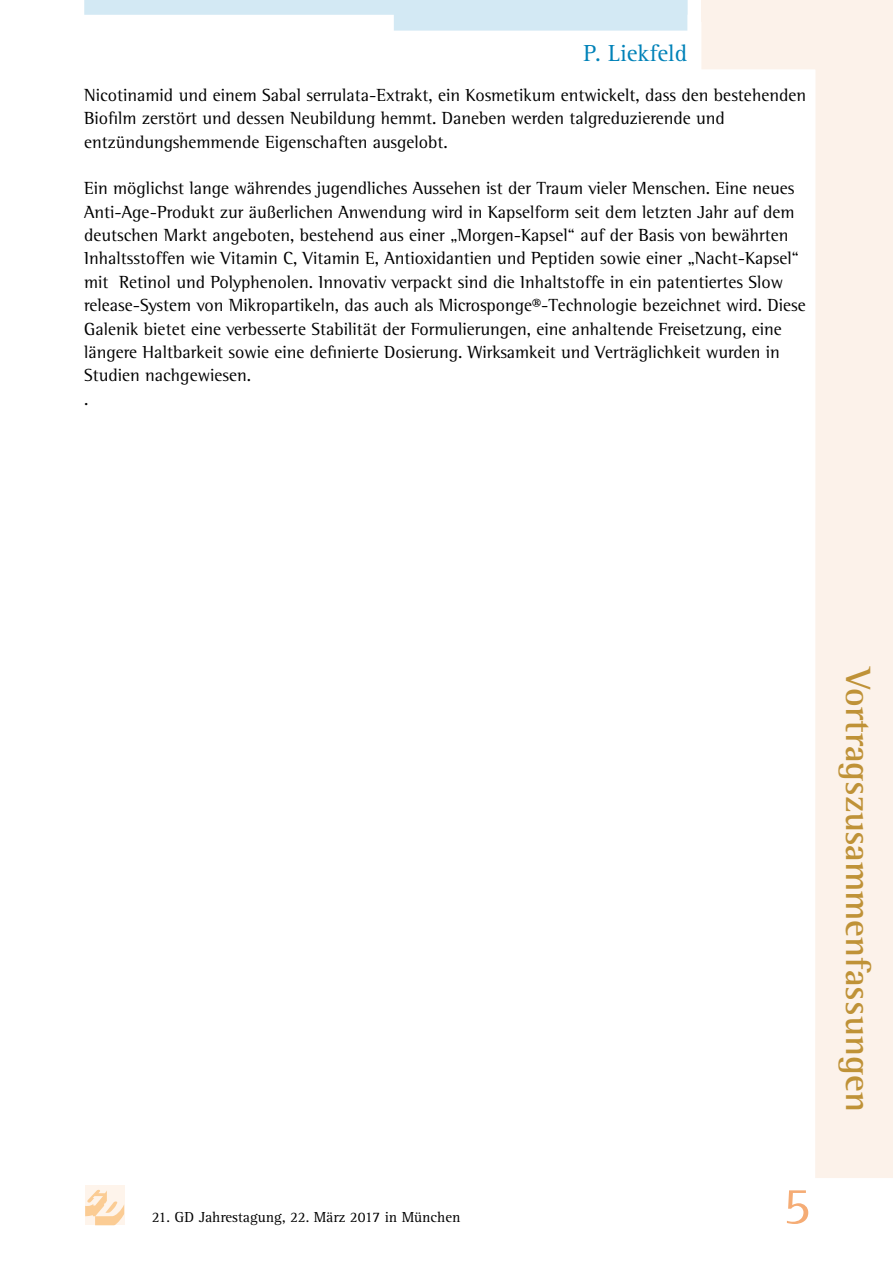
<style>
.page{position:relative;width:893px;height:1263px;background:#fff}
.page>*{position:absolute;margin:0;border:0;box-sizing:border-box;transform-origin:0 0}
.t1{font:54px "Agfa Rotis Serif";color:#f5ac75}
.t2{font:700 36px "Agfa Rotis Semi Serif";color:#bf9237}
.t3{font:24px "Agfa Rotis Serif";color:#0082b8}
.t4{font:18px/23.4px "Agfa Rotis Semi Serif";color:#000}
.t5{font:15px "Agfa Rotis Serif";color:#000}
</style>
<div class="page">
<svg style="left:701px;top:21px;width:192px;height:1157px"></svg>
<div style="left:85px;top:1186px;width:39px;height:39px;background:#fef4eb"></div>
<svg style="left:85px;top:1189px;width:39px;height:36px"></svg>
<svg style="left:84px;top:0;width:603px;height:31px"></svg>
<div style="left:701px;top:0;width:192px;height:21px;background:#fcf2ea"></div>
<h3 class="t3" style="left:584px;top:39px;width:105px">P. Liekfeld</h3>
<p class="t4" style="left:84px;top:83px;width:723px">Nicotinamid und einem Sabal serrulata-Extrakt, ein Kosmetikum entwickelt, dass den bestehenden<br>Biofilm zerstört und dessen Neubildung hemmt. Daneben werden talgreduzierende und entzündungshemmende Eigenschaften ausgelobt.</p>
<p class="t4" style="left:84px;top:177px;width:723px">Ein möglichst lange währendes jugendliches Aussehen ist der Traum vieler Menschen. Eine neues Anti-Age-Produkt zur äußerlichen Anwendung wird in Kapselform seit dem letzten Jahr auf dem deutschen Markt angeboten, bestehend aus einer „Morgen-Kapsel“ auf der Basis von bewährten Inhaltsstoffen wie Vitamin C, Vitamin E, Antioxidantien und Peptiden sowie einer „Nacht-Kapsel“ mit Retinol und Polyphenolen. Innovativ verpackt sind die Inhaltstoffe in ein patentiertes Slow release-System von Mikropartikeln, das auch als Microsponge®-Technologie bezeichnet wird. Diese Galenik bietet eine verbesserte Stabilität der Formulierungen, eine anhaltende Freisetzung, eine längere Haltbarkeit sowie eine definierte Dosierung. Wirksamkeit und Verträglichkeit wurden in Studien nachgewiesen.<br>.</p>
<p class="t5" style="left:152px;top:1208px;width:310px">21. GD Jahrestagung, 22. März 2017 in München</p>
<h2 class="t2" style="left:880px;top:668px;width:445px;rotate:90deg">Vortragszusammenfassungen</h2>
<h1 class="t1" style="left:783px;top:1175px;width:30px">5</h1>
</div>
